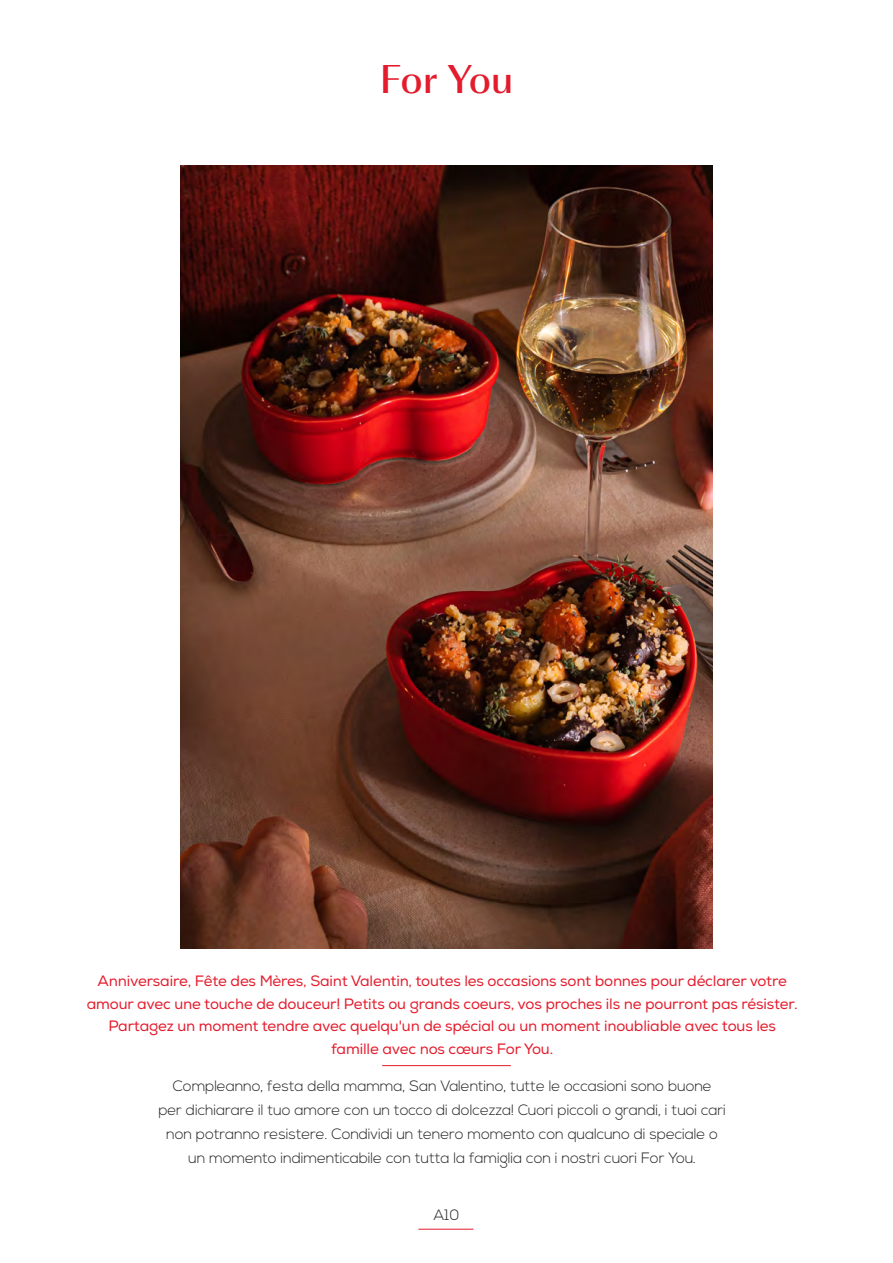
<style>
.page{position:relative;width:893px;height:1263px;background:#fff}
.page>*{position:absolute;margin:0;border:0;box-sizing:border-box;transform-origin:0 0}
.t1{font:500 42px "Imperial URW";letter-spacing:-.005em;color:#e41b2c}
.t2{font:300 15px "Nexa";letter-spacing:-.01em;color:#231f20}
.t3{font:15px/22.5px "Nexa";letter-spacing:-.01em;color:#e41b2c;text-align:center}
</style>
<div class="page">
<hr style="left:418px;top:1229px;width:55px;height:1px;background:#e41b2c">
<img style="left:181px;top:166px;width:531px;height:782px">
<hr style="left:382px;top:1065px;width:129px;height:1px;background:#e41b2c">
<p class="t1" style="left:379px;top:48px;width:136px">For You</p>
<p class="t3" style="left:87px;top:970px;width:712px">Anniversaire, Fête des Mères, Saint Valentin, toutes les occasions sont bonnes pour déclarer votre amour avec une touche de douceur! Petits ou grands coeurs, vos proches ils ne pourront pas résister.<br>Partagez un moment tendre avec quelqu'un de spécial ou un moment inoubliable avec tous les</p>
<p class="t3" style="left:331px;top:1037px;width:224px">famille avec nos cœurs For You.</p>
<p class="t2" style="left:173px;top:1077px;width:541px">Compleanno, festa della mamma, San Valentino, tutte le occasioni sono buone</p>
<p class="t2" style="left:158px;top:1101px;width:569px">per dichiarare il tuo amore con un tocco di dolcezza! Cuori piccoli o grandi, i tuoi cari</p>
<p class="t2" style="left:166px;top:1125px;width:553px">non potranno resistere. Condividi un tenero momento con qualcuno di speciale o</p>
<p class="t2" style="left:188px;top:1149px;width:509px">un momento indimenticabile con tutta la famiglia con i nostri cuori For You.</p>
<p class="t2" style="left:434px;top:1206px;width:27px">A10</p>
</div>
